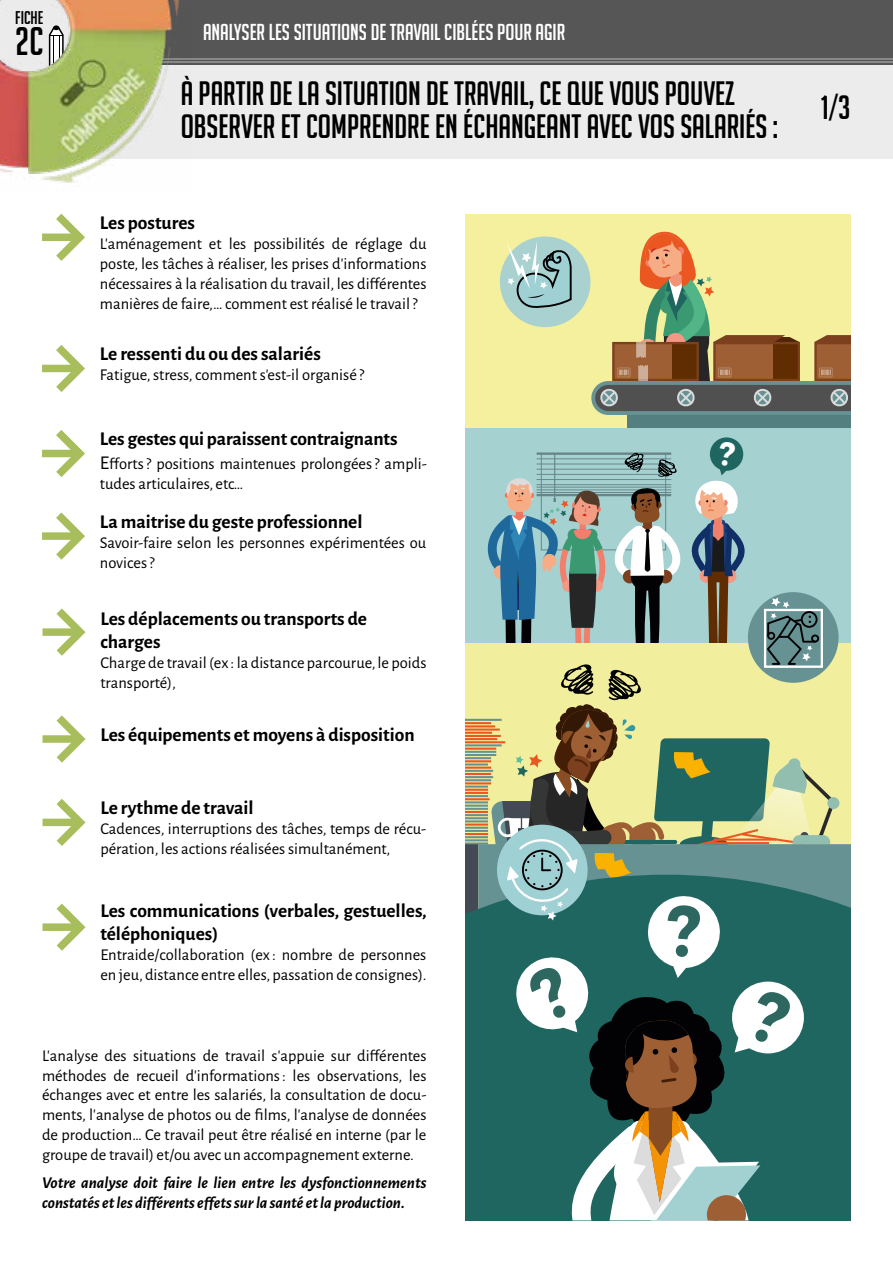
<style>
.page{position:relative;width:893px;height:1263px;background:#fff}
.page>*{position:absolute;margin:0;border:0;box-sizing:border-box;transform-origin:0 0}
.t1{font:39px "Big Noodle Titling";color:#000}
.t2{font:33px/33px "Big Noodle Titling";color:#000}
.t3{font:22.5px "Big Noodle Titling";color:#fff}
.t4{font:700 19.5px/23.4px "Alegreya Sans";color:#000}
.t5{font:18px "Big Noodle Titling";color:#000}
.t6{font:16.5px/19.8px "Alegreya Sans";color:#000}
.t7{font:italic 700 16.5px/19.8px "Alegreya Sans";color:#000}
.s1{font-size:19.5px}
</style>
<div class="page">
<div style="left:0;top:54px;width:893px;height:105px;background:#ececed"></div>
<div style="left:0;top:0;width:893px;height:65px;background:#565656"></div>
<hr style="left:0;top:58px;width:893px;height:1px;background:#fff">
<hr style="left:0;top:61px;width:893px;height:1px;background:#fff">
<img style="left:0;top:0;width:192px;height:183px">
<div style="left:42px;top:234px;width:36px;height:7px;background:#a8bd5b"></div>
<svg style="left:48px;top:213px;width:37px;height:48px"></svg>
<div style="left:43px;top:628px;width:35px;height:8px;background:#a8bd5b"></div>
<svg style="left:49px;top:608px;width:37px;height:48px"></svg>
<div style="left:43px;top:735px;width:35px;height:8px;background:#a8bd5b"></div>
<svg style="left:49px;top:715px;width:37px;height:48px"></svg>
<div style="left:43px;top:819px;width:35px;height:7px;background:#a8bd5b"></div>
<svg style="left:49px;top:799px;width:37px;height:47px"></svg>
<div style="left:43px;top:923px;width:35px;height:8px;background:#a8bd5b"></div>
<svg style="left:49px;top:903px;width:37px;height:48px"></svg>
<div style="left:42px;top:365px;width:36px;height:7px;background:#a8bd5b"></div>
<svg style="left:48px;top:345px;width:37px;height:47px"></svg>
<div style="left:42px;top:450px;width:36px;height:7px;background:#a8bd5b"></div>
<svg style="left:48px;top:430px;width:37px;height:47px"></svg>
<div style="left:42px;top:532px;width:36px;height:8px;background:#a8bd5b"></div>
<svg style="left:48px;top:512px;width:37px;height:48px"></svg>
<div style="left:465px;top:214px;width:385px;height:215px;background:#f5f09e"></div>
<svg style="left:591px;top:231px;width:259px;height:197px"></svg>
<div style="left:465px;top:428px;width:385px;height:216px;background:#a6d1d1"></div>
<svg style="left:710px;top:437px;width:33px;height:34px"></svg>
<svg style="left:465px;top:643px;width:385px;height:334px;background:#dddf99"></svg>
<div style="left:827px;top:797px;width:12px;height:12px;background:#92beb0;border-radius:50%"></div>
<hr style="left:465px;top:808px;width:23px;height:2px;background:#669294">
<hr style="left:465px;top:805px;width:23px;height:2px;background:#669294">
<hr style="left:465px;top:842px;width:23px;height:2px;background:#669294">
<hr style="left:465px;top:839px;width:23px;height:2px;background:#669294">
<hr style="left:465px;top:836px;width:23px;height:2px;background:#669294">
<hr style="left:465px;top:833px;width:23px;height:2px;background:#ea5721">
<hr style="left:465px;top:830px;width:23px;height:2px;background:#669294">
<hr style="left:465px;top:827px;width:23px;height:2px;background:#669294">
<hr style="left:465px;top:823px;width:23px;height:3px;background:#ea5721">
<hr style="left:465px;top:820px;width:23px;height:2px;background:#669294">
<hr style="left:465px;top:817px;width:23px;height:2px;background:#669294">
<hr style="left:465px;top:814px;width:23px;height:2px;background:#669294">
<hr style="left:465px;top:811px;width:23px;height:2px;background:#ea5721">
<hr style="left:465px;top:798px;width:25px;height:2px;background:#ea5721">
<hr style="left:465px;top:795px;width:23px;height:2px;background:#669294">
<hr style="left:465px;top:801px;width:23px;height:2px;background:#669294">
<hr style="left:465px;top:760px;width:26px;height:2px;background:#ea5721">
<hr style="left:465px;top:757px;width:26px;height:2px;background:#669294">
<hr style="left:465px;top:792px;width:23px;height:2px;background:#ea5721">
<hr style="left:465px;top:789px;width:23px;height:2px;background:#ea5721">
<hr style="left:465px;top:785px;width:23px;height:3px;background:#669294">
<hr style="left:465px;top:782px;width:26px;height:2px;background:#ea5721">
<hr style="left:465px;top:722px;width:26px;height:2px;background:#ea5721">
<hr style="left:465px;top:779px;width:26px;height:2px;background:#669294">
<hr style="left:465px;top:776px;width:28px;height:2px;background:#669294">
<hr style="left:465px;top:773px;width:26px;height:2px;background:#ea5721">
<hr style="left:465px;top:770px;width:28px;height:2px;background:#669294">
<hr style="left:465px;top:767px;width:26px;height:2px;background:#ea5721">
<hr style="left:465px;top:763px;width:23px;height:2px;background:#669294">
<hr style="left:465px;top:751px;width:31px;height:2px;background:#669294">
<hr style="left:465px;top:748px;width:31px;height:2px;background:#ea5721">
<hr style="left:465px;top:744px;width:37px;height:2px;background:#669294">
<hr style="left:465px;top:719px;width:37px;height:2px;background:#669294">
<hr style="left:465px;top:741px;width:40px;height:2px;background:#ea5721">
<hr style="left:465px;top:754px;width:31px;height:2px;background:#669294">
<hr style="left:465px;top:738px;width:32px;height:2px;background:#ea5721">
<hr style="left:465px;top:735px;width:36px;height:2px;background:#ea5721">
<hr style="left:465px;top:728px;width:35px;height:3px;background:#ea5721">
<hr style="left:465px;top:725px;width:30px;height:2px;background:#ea5721">
<hr style="left:465px;top:732px;width:27px;height:2px;background:#ea5721">
<svg style="left:465px;top:844px;width:13px;height:31px"></svg>
<svg style="left:465px;top:875px;width:385px;height:345px;background:#256762"></svg>
<div style="left:500px;top:236px;width:90px;height:91px;background:#a9d1d0;border-radius:50%"></div>
<svg style="left:507px;top:241px;width:66px;height:68px"></svg>
<svg style="left:487px;top:441px;width:350px;height:779px"></svg>
<p class="t5" style="left:15px;top:8px;width:30px">FICHE</p>
<h1 class="t1" style="left:15px;top:20px;width:30px">2C</h1>
<h3 class="t3" style="left:203px;top:20px;width:364px">ANALYSER LES SITUATIONS DE TRAVAIL CIBLÉES POUR AGIR</h3>
<h2 class="t2" style="left:181px;top:76px;width:599px">À PARTIR DE LA SITUATION DE TRAVAIL, CE QUE VOUS POUVEZ<br>OBSERVER ET COMPRENDRE EN ÉCHANGEANT AVEC VOS SALARIÉS :</h2>
<p class="t4" style="left:100px;top:210px;width:97px">Les postures</p>
<p class="t6" style="left:100px;top:233px;width:328px;text-align:justify">L’aménagement et les possibilités de réglage du poste, les tâches à réaliser, les prises d’informations nécessaires à la réalisation du travail, les différentes manières de faire,… comment est réalisé le travail?</p>
<p class="t4" style="left:100px;top:341px;width:222px">Le ressenti du ou des salariés</p>
<p class="t6" style="left:100px;top:364px;width:266px">Fatigue, stress, comment s’est-il organisé ?</p>
<p class="t4" style="left:100px;top:426px;width:299px">Les gestes qui paraissent contraignants</p>
<p class="t6" style="left:100px;top:453px;width:328px"><span class="s1">E</span>fforts? positions maintenues prolongées? ampli&shy;tudes articulaires, etc…</p>
<p class="t4" style="left:100px;top:509px;width:264px">La maitrise du geste professionnel</p>
<p class="t6" style="left:100px;top:532px;width:328px">Savoir-faire selon les personnes expérimentées ou novices?</p>
<p class="t4" style="left:100px;top:606px;width:268px">Les déplacements ou transports de charges</p>
<p class="t6" style="left:100px;top:652px;width:328px">Charge de travail (ex : la distance parcourue, le poids transporté),</p>
<p class="t4" style="left:100px;top:722px;width:316px">Les équipements et moyens à disposition</p>
<p class="t4" style="left:100px;top:795px;width:155px">Le rythme de travail</p>
<p class="t6" style="left:100px;top:818px;width:327px">Cadences, interruptions des tâches, temps de récu&shy;pération, les actions réalisées simultanément,</p>
<p class="t4" style="left:100px;top:897px;width:328px">Les communications (verbales, gestuelles, téléphoniques)</p>
<p class="t6" style="left:100px;top:944px;width:328px">Entraide/collaboration (ex : nombre de personnes en jeu, distance entre elles, passation de consignes).</p>
<p class="t6" style="left:42px;top:1045px;width:386px;text-align:justify">L’analyse des situations de travail s’appuie sur différentes méthodes de recueil d’informations: les observations, les échanges avec et entre les salariés, la consultation de docu&shy;ments, l’analyse de photos ou de films, l’analyse de données de production… Ce travail peut être réalisé en interne (par le groupe de travail) et/ou avec un accompagnement externe.</p>
<p class="t7" style="left:42px;top:1172px;width:386px">Votre analyse doit faire le lien entre les dysfonctionnements constatés et les différents effets sur la santé et la production.</p>
<h2 class="t2" style="left:821px;top:90px;width:31px">1/3</h2>
</div>
